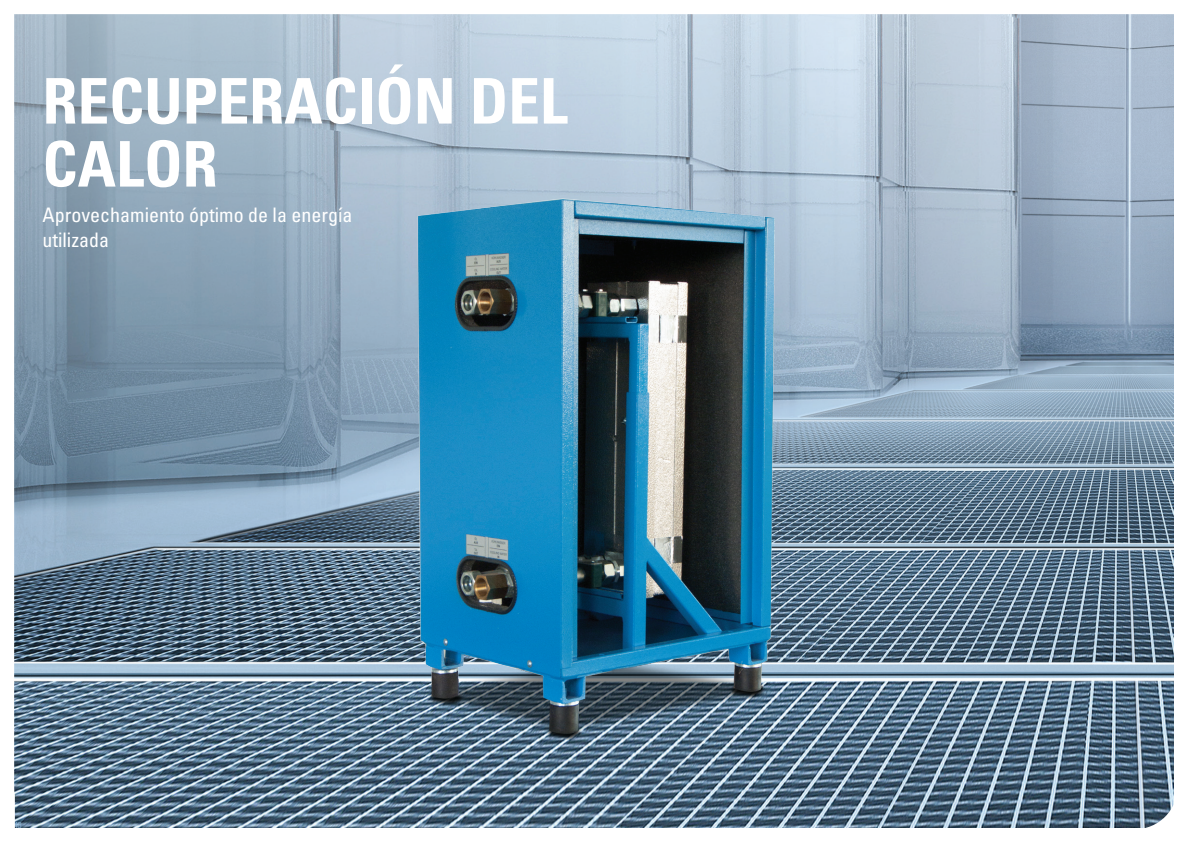
<style>
.page{position:relative;width:1191px;height:842px;background:#fff}
.page>*{position:absolute;margin:0;border:0;box-sizing:border-box;transform-origin:0 0}
.t1{font:700 condensed 63px/63px "Univers LT Pro";color:#fff}
.t2{font:condensed 20px/24.7px "Univers LT Pro";color:#fff}
.t3{font:300 condensed 8.5px "Univers LT Pro";color:#8dbbe0}
</style>
<div class="page">
<img style="left:14px;top:14px;width:1160px;height:814px">
<h1 class="t1" style="left:43px;top:69px;width:527px">RECUPERACIÓN DEL<br>CALOR</h1>
<p class="t2" style="left:43px;top:202px;width:311px">Aprovechamiento óptimo de la energía utilizada</p>
<p class="t3" style="left:14px;top:819px;width:9px">48</p>
</div>
